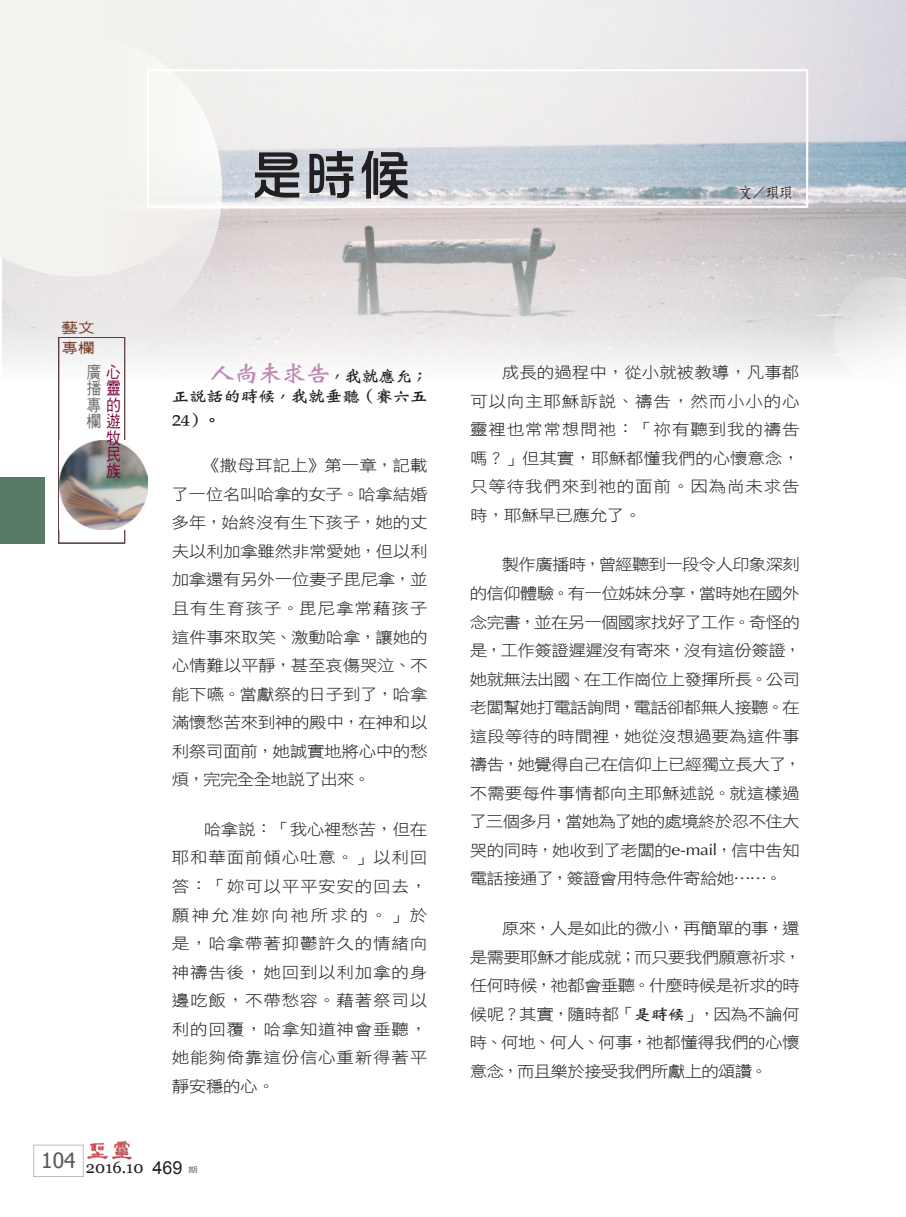
<style>
.page{position:relative;width:906px;height:1217px;background:#fff}
.page>*{position:absolute;margin:0;border:0;box-sizing:border-box;transform-origin:0 0}
.題目{font:54px "DF Hua Zong W5 WIN BF";color:#231f20}
.t1{font:16.5px "Georgia";color:#231f20}
.t2{font:16.5px/16.5px "DF Hei W5 WIN BF";color:#6c6d70;text-align:justify;scale:.9 1}
.t3{font:16.5px/16.5px "DF Hei W5 WIN BF";color:#7a003b;text-align:justify;scale:.9 1}
.Normal經文{font:16.2px/20.2px "DF Wei Bei W7 WINP BF";letter-spacing:-.04em;color:#231f20;text-align:right;scale:1.11 1}
.t4{font:15.75px/28.5px "DF Hei W3 WIN BF";letter-spacing:-.025em;color:#231f20;text-align:justify;scale:1.11 1}
.作者{font:15px "DF Fang Song W6 WIN BF";color:#231f20;scale:.9 1}
.t5{font:14.1px/19.8px "DF Hei W5 WIN BF";color:#763a24;scale:1.18 1}
.t6{font:7.5px "DF Hei W5 WIN BF";color:#57585a;scale:1.25 1}
.s1{color:#7a003b}
.s2{font-size:22.95px;color:#bd8bb7}
.s3{font-family:"Arial";font-size:18px}
.s4{font-family:"Optima"}
.s5{font-family:"DF Wei Bei W7 WIN BF"}
</style>
<div class="page">
<div style="left:33px;top:1144px;width:50px;height:32px;border:1px solid #bcbdc0"></div>
<img style="left:87px;top:1141px;width:44px;height:17px">
<img style="left:2px;top:0;width:904px;height:392px">
<div style="left:2px;top:276px;width:220px;height:63px;background:#eae7e7"></div>
<div style="left:58px;top:337px;width:67px;height:206px;border:1px solid #613b35"></div>
<img style="left:60px;top:440px;width:88px;height:89px">
<div style="left:0;top:477px;width:45px;height:66px;background:#577965"></div>
<svg style="left:0;top:0;width:237px;height:276px;fill:#f4f2ec"></svg>
<svg style="left:833px;top:276px;width:73px;height:112px"></svg>
<div style="left:147px;top:69px;width:661px;height:139px;border:2px solid #fff"></div>
<p class="題目" style="left:250px;top:148px;width:163px">是時候</p>
<p class="作者" style="left:738px;top:185px;width:61px">文／珼珼</p>
<p class="t5" style="left:61px;top:318px;width:29px">藝文專欄</p>
<p class="t2" style="left:86px;top:363px;width:39px">廣<span class="s1">心</span>播<span class="s1">靈</span>專<span class="s1">的</span>欄<span class="s1">遊</span></p>
<p class="t3" style="left:106px;top:429px;width:18px">牧民族</p>
<p class="Normal經文" style="left:171px;top:366px;width:233px"><span class="s2">人尚未求告</span>，我就應允；<br>正說話的時候，我就垂聽（賽六五</p>
<p class="Normal經文" style="left:172px;top:410px;width:46px">24）。</p>
<p class="t4" style="left:171px;top:451px;width:232px;text-indent:31px">《撒母耳記上》第一章，記載了一位名叫哈拿的女子。哈拿結婚多年，始終沒有生下孩子，她的丈夫以利加拿雖然非常愛她，但以利加拿還有另外一位妻子毘尼拿，並且有生育孩子。毘尼拿常藉孩子這件事來取笑、激動哈拿，讓她的心情難以平靜，甚至哀傷哭泣、不能下嚥。當獻祭的日子到了，哈拿滿懷愁苦來到神的殿中，在神和以利祭司面前，她誠實地將心中的愁煩，完完全全地說了出來。</p>
<p class="t4" style="left:172px;top:814px;width:232px;text-indent:32px">哈拿說：「我心裡愁苦，但在耶和華面前傾心吐意。」以利回答：「妳可以平平安安的回去，願神允准妳向祂所求的。」於是，哈拿帶著抑鬱許久的情緒向神禱告後，她回到以利加拿的身邊吃飯，不帶愁容。藉著祭司以利的回覆，哈拿知道神會垂聽，她能夠倚靠這份信心重新得著平靜安穩的心。</p>
<p class="t1" style="left:41px;top:1156px;width:143px"><sup>104</sup> 2016.10 <span class="s3">469</span></p>
<p class="t6" style="left:188px;top:1165px;width:9px">期</p>
<p class="t4" style="left:470px;top:358px;width:298px;text-indent:32px">成長的過程中，從小就被教導，凡事都可以向主耶穌訴說、禱告，然而小小的心靈裡也常常想問祂：「祢有聽到我的禱告嗎？」但其實，耶穌都懂我們的心懷意念，只等待我們來到祂的面前。因為尚未求告時，耶穌早已應允了。</p>
<p class="t4" style="left:469px;top:550px;width:300px;text-indent:32px">製作廣播時，曾經聽到一段令人印象深刻的信仰體驗。有一位姊妹分享，當時她在國外念完書，並在另一個國家找好了工作。奇怪的是，工作簽證遲遲沒有寄來，沒有這份簽證，她就無法出國、在工作崗位上發揮所長。公司老闆幫她打電話詢問，電話卻都無人接聽。在這段等待的時間裡，她從沒想過要為這件事禱告，她覺得自己在信仰上已經獨立長大了，不需要每件事情都向主耶穌述說。就這樣過了三個多月，當她為了她的處境終於忍不住大哭的同時，她收到了老闆的<span class="s4">e-mail</span>，信中告知電話接通了，簽證會用特急件寄給她……。</p>
<p class="t4" style="left:469px;top:913px;width:300px;text-indent:32px">原來，人是如此的微小，再簡單的事，還是需要耶穌才能成就；而只要我們願意祈求，任何時候，祂都會垂聽。什麼時候是祈求的時候呢？其實，隨時都「<span class="s5">是時候</span>」，因為不論何時、何地、何人、何事，祂都懂得我們的心懷意念，而且樂於接受我們所獻上的頌讚。</p>
</div>
